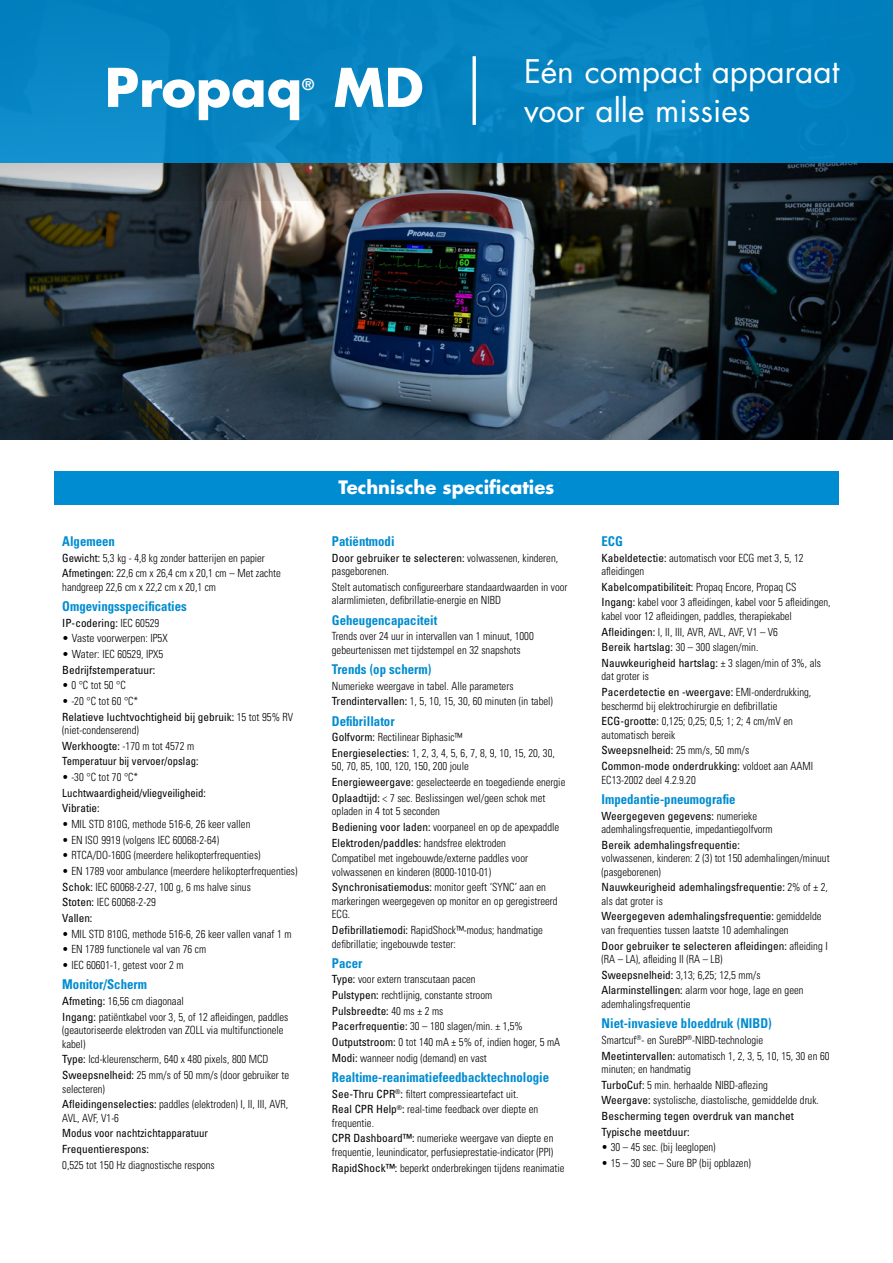
<style>
.page{position:relative;width:893px;height:1263px;background:#fff}
.page>*{position:absolute;margin:0;border:0;box-sizing:border-box;transform-origin:0 0}
.t1{font:700 51.9px "Futura Std";color:#fff}
.t2{font:31.65px "Futura Std";color:#fff}
.t3{font:700 18px "Futura Std";color:#fff}
.t4{font:700 15.15px "Futura Std";color:#fff}
.t5{font:700 condensed 13.5px "Univers LT Std";color:#008cd1;scale:.95 1}
.t6{font:300 condensed 11.25px/15.6px "Univers LT Std";color:#000;scale:.95 1}
.t7{font:condensed 11.25px/15.6px "Univers LT Std";color:#000}
.t8{font:condensed 11.25px/15.6px "Univers LT Std";color:#000;scale:.95 1}
.t9{font:300 condensed 11.25px "Univers LT Std";color:#000}
.s1{font-weight:400}
.s2{font-weight:300}
</style>
<div class="page">
<img style="left:0;top:201px;width:893px;height:239px">
<img style="left:0;top:163px;width:893px;height:38px">
<div style="left:0;top:0;width:893px;height:163px;background:linear-gradient(to right,#0987c4,#0280be)"></div>
<svg style="left:472px;top:56px;width:4px;height:69px"></svg>
<div style="left:54px;top:471px;width:785px;height:34px;background:#008cd1"></div>
<h1 class="t1" style="left:105px;top:53px;width:199px">Propaq</h1>
<h3 class="t4" style="left:302px;top:75px;width:14px">®</h3>
<h1 class="t1" style="left:334px;top:53px;width:91px">MD</h1>
<h2 class="t2" style="left:524px;top:51px;width:317px">Eén compact apparaat</h2>
<h2 class="t2" style="left:524px;top:90px;width:228px">voor alle missies</h2>
<p class="t5" style="left:62px;top:533px;width:57px">Algemeen</p>
<p class="t6" style="left:62px;top:550px;width:232px"><span class="s1">Gewicht:</span> 5,3 kg - 4,8 kg zonder batterijen en papier<br><span class="s1">Afmetingen:</span> 22,6 cm x 26,4 cm x 20,1 cm – Met zachte</p>
<p class="t6" style="left:62px;top:579px;width:163px">handgreep 22,6 cm x 22,2 cm x 20,1 cm</p>
<p class="t5" style="left:62px;top:598px;width:133px">Omgevingsspecificaties</p>
<p class="t7" style="left:62px;top:615px;width:99px">IP-codering: <span class="s2">IEC 60529</span></p>
<p class="t9" style="left:62px;top:632px;width:107px">• Vaste voorwerpen: IP5X</p>
<p class="t9" style="left:62px;top:647px;width:103px">• Water: IEC 60529, IPX5</p>
<p class="t7" style="left:62px;top:662px;width:95px">Bedrijfstemperatuur:</p>
<p class="t6" style="left:62px;top:678px;width:69px">• 0 °C tot 50 °C</p>
<p class="t7" style="left:62px;top:693px;width:233px"><span class="s2">• -20 °C tot 60 °C*<br></span>Relatieve luchtvochtigheid bij gebruik: <span class="s2">15 tot 95% RV</span></p>
<p class="t7" style="left:62px;top:722px;width:138px"><span class="s2">(niet-condenserend)<br></span>Werkhoogte: <span class="s2">-170 m tot 4572 m<br></span>Temperatuur bij vervoer/opslag:</p>
<p class="t6" style="left:62px;top:769px;width:82px">• -30 °C tot 70 °C*</p>
<p class="t8" style="left:62px;top:785px;width:153px">Luchtwaardigheid/vliegveiligheid:<br>Vibratie:</p>
<p class="t6" style="left:62px;top:816px;width:200px">• MIL STD 810G, methode 516-6, 26 keer vallen</p>
<p class="t6" style="left:62px;top:832px;width:167px">• EN ISO 9919 (volgens IEC 60068-2-64)</p>
<p class="t6" style="left:62px;top:848px;width:210px">• RTCA/DO-160G (meerdere helikopterfrequenties)</p>
<p class="t6" style="left:62px;top:863px;width:249px">• EN 1789 voor ambulance (meerdere helikopterfrequenties)<br><span class="s1">Schok:</span> IEC 60068-2-27, 100 g, 6 ms halve sinus<br><span class="s1">Stoten:</span> IEC 60068-2-29<br><span class="s1">Vallen:</span></p>
<p class="t6" style="left:62px;top:926px;width:243px">• MIL STD 810G, methode 516-6, 26 keer vallen vanaf 1 m</p>
<p class="t6" style="left:62px;top:942px;width:153px">• EN 1789 functionele val van 76 cm</p>
<p class="t6" style="left:62px;top:957px;width:129px">• IEC 60601-1, getest voor 2 m</p>
<p class="t5" style="left:62px;top:976px;width:91px">Monitor/Scherm</p>
<p class="t6" style="left:62px;top:993px;width:240px"><span class="s1">Afmeting:</span> 16,56 cm diagonaal<br><span class="s1">Ingang:</span> patiëntkabel voor 3, 5, of 12 afleidingen, paddles</p>
<p class="t6" style="left:62px;top:1023px;width:234px;line-height:13.5px">(geautoriseerde elektroden van ZOLL via multifunctionele kabel)</p>
<p class="t6" style="left:62px;top:1051px;width:240px"><span class="s1">Type:</span> lcd-kleurenscherm, 640 x 480 pixels, 800 MCD<br><span class="s1">Sweepsnelheid:</span> 25 mm/s of 50 mm/s (door gebruiker te</p>
<p class="t6" style="left:62px;top:1081px;width:239px">selecteren)<br><span class="s1">Afleidingenselecties:</span> paddles (elektroden) I, II, III, AVR,</p>
<p class="t6" style="left:62px;top:1110px;width:61px">AVL, AVF, V1-6</p>
<p class="t8" style="left:62px;top:1125px;width:155px">Modus voor nachtzichtapparatuur<br>Frequentierespons:</p>
<p class="t6" style="left:62px;top:1157px;width:162px">0,525 tot 150 Hz diagnostische respons</p>
<h3 class="t3" style="left:338px;top:475px;width:218px">Technische specificaties</h3>
<p class="t5" style="left:332px;top:533px;width:68px">Patiëntmodi</p>
<p class="t6" style="left:332px;top:551px;width:240px;line-height:13.5px"><span class="s1">Door gebruiker te selecteren:</span> volwassenen, kinderen, pasgeborenen.</p>
<p class="t6" style="left:332px;top:580px;width:249px;line-height:13.5px">Stelt automatisch configureerbare standaardwaarden in voor alarmlimieten, defibrillatie-energie en NIBD</p>
<p class="t5" style="left:332px;top:611px;width:113px">Geheugencapaciteit</p>
<p class="t6" style="left:332px;top:629px;width:214px;line-height:13.5px">Trends over 24 uur in intervallen van 1 minuut, 1000 gebeurtenissen met tijdstempel en 32 snapshots</p>
<p class="t5" style="left:332px;top:661px;width:106px">Trends (op scherm)</p>
<p class="t6" style="left:332px;top:678px;width:234px">Numerieke weergave in tabel. Alle parameters<br><span class="s1">Trendintervallen:</span> 1, 5, 10, 15, 30, 60 minuten (in tabel)</p>
<p class="t5" style="left:332px;top:712px;width:68px">Defibrillator</p>
<p class="t6" style="left:332px;top:729px;width:236px"><span class="s1">Golfvorm:</span> Rectilinear Biphasic™<br><span class="s1">Energieselecties:</span> 1, 2, 3, 4, 5, 6, 7, 8, 9, 10, 15, 20, 30,</p>
<p class="t6" style="left:332px;top:759px;width:247px">50, 70, 85, 100, 120, 150, 200 joule<br><span class="s1">Energieweergave:</span> geselecteerde en toegediende energie<br><span class="s1">Oplaadtijd:</span> &lt; 7 sec. Beslissingen wel/geen schok met</p>
<p class="t6" style="left:332px;top:803px;width:241px">opladen in 4 tot 5 seconden<br><span class="s1">Bediening voor laden:</span> voorpaneel en op de apexpaddle <span class="s1">Elektroden/paddles:</span> handsfree elektroden<br>Compatibel met ingebouwde/externe paddles voor</p>
<p class="t6" style="left:332px;top:864px;width:227px">volwassenen en kinderen (8000-1010-01)<br><span class="s1">Synchronisatiemodus:</span> monitor geeft ‘SYNC’ aan en</p>
<p class="t6" style="left:332px;top:894px;width:239px;line-height:13.5px">markeringen weergegeven op monitor en op geregistreerd<br>ECG.</p>
<p class="t6" style="left:332px;top:923px;width:224px;line-height:13.5px"><span class="s1">Defibrillatiemodi:</span> RapidShock™-modus; handmatige defibrillatie; ingebouwde tester:</p>
<p class="t5" style="left:332px;top:955px;width:34px">Pacer</p>
<p class="t6" style="left:332px;top:972px;width:242px"><span class="s1">Type:</span> voor extern transcutaan pacen<br><span class="s1">Pulstypen:</span> rechtlijnig, constante stroom<br><span class="s1">Pulsbreedte:</span> 40 ms ± 2 ms<br><span class="s1">Pacerfrequentie:</span> 30 – 180 slagen/min. ± 1,5% <span class="s1">Outputstroom:</span> 0 tot 140 mA ± 5% of, indien hoger, 5 mA <span class="s1">Modi:</span> wanneer nodig (demand) en vast</p>
<p class="t5" style="left:332px;top:1069px;width:230px">Realtime-reanimatiefeedbacktechnologie</p>
<p class="t6" style="left:332px;top:1086px;width:219px"><span class="s1">See-Thru CPR</span><sup>®</sup><span class="s1">:</span> filtert compressieartefact uit.<br><span class="s1">Real CPR Help</span><sup>®</sup><span class="s1">:</span> real-time feedback over diepte en</p>
<p class="t6" style="left:332px;top:1115px;width:235px">frequentie.<br><span class="s1">CPR Dashboard™:</span> numerieke weergave van diepte en</p>
<p class="t6" style="left:332px;top:1144px;width:246px">frequentie, leunindicator, perfusieprestatie-indicator (PPI)<br><span class="s1">RapidShock™:</span> beperkt onderbrekingen tijdens reanimatie</p>
<p class="t5" style="left:602px;top:533px;width:24px">ECG</p>
<p class="t6" style="left:602px;top:551px;width:214px;line-height:13.5px"><span class="s1">Kabeldetectie:</span> automatisch voor ECG met 3, 5, 12 afleidingen</p>
<p class="t6" style="left:602px;top:579px;width:243px"><span class="s1">Kabelcompatibiliteit:</span> Propaq Encore, Propaq CS<br><span class="s1">Ingang:</span> kabel voor 3 afleidingen, kabel voor 5 afleidingen,</p>
<p class="t6" style="left:602px;top:608px;width:233px">kabel voor 12 afleidingen, paddles, therapiekabel <span class="s1">Afleidingen:</span> I, II, III, AVR, AVL, AVF, V1 – V6<br><span class="s1">Bereik hartslag:</span> 30 – 300 slagen/min.<br><span class="s1">Nauwkeurigheid hartslag:</span> ± 3 slagen/min of 3%, als</p>
<p class="t6" style="left:602px;top:669px;width:222px">dat groter is<br><span class="s1">Pacerdetectie en -weergave:</span> EMI-onderdrukking,</p>
<p class="t6" style="left:602px;top:698px;width:203px">beschermd bij elektrochirurgie en defibrillatie<br><span class="s1">ECG-grootte:</span> 0,125; 0,25; 0,5; 1; 2; 4 cm/mV en</p>
<p class="t6" style="left:602px;top:727px;width:224px">automatisch bereik<br><span class="s1">Sweepsnelheid:</span> 25 mm/s, 50 mm/s<br><span class="s1">Common-mode onderdrukking:</span> voldoet aan AAMI</p>
<p class="t6" style="left:602px;top:772px;width:101px">EC13-2002 deel 4.2.9.20</p>
<p class="t5" style="left:602px;top:791px;width:142px">Impedantie-pneumografie</p>
<p class="t6" style="left:602px;top:809px;width:182px;line-height:13.5px"><span class="s1">Weergegeven gegevens:</span> numerieke ademhalingsfrequentie, impedantiegolfvorm</p>
<p class="t7" style="left:602px;top:837px;width:140px">Bereik ademhalingsfrequentie:</p>
<p class="t6" style="left:602px;top:851px;width:242px;line-height:13.5px">volwassenen, kinderen: 2 (3) tot 150 ademhalingen/minuut (pasgeborenen)</p>
<p class="t7" style="left:602px;top:880px;width:228px;line-height:13.5px">Nauwkeurigheid ademhalingsfrequentie: <span class="s2">2% of ± 2, als dat groter is</span></p>
<p class="t6" style="left:602px;top:910px;width:233px;line-height:13.5px"><span class="s1">Weergegeven ademhalingsfrequentie:</span> gemiddelde van frequenties tussen laatste 10 ademhalingen</p>
<p class="t7" style="left:602px;top:939px;width:228px;line-height:13.5px">Door gebruiker te selecteren afleidingen: <span class="s2">afleiding I (RA – LA), afleiding II (RA – LB)</span></p>
<p class="t6" style="left:602px;top:967px;width:214px"><span class="s1">Sweepsnelheid:</span> 3,13; 6,25; 12,5 mm/s<br><span class="s1">Alarminstellingen:</span> alarm voor hoge, lage en geen</p>
<p class="t6" style="left:602px;top:996px;width:95px">ademhalingsfrequentie</p>
<p class="t5" style="left:602px;top:1015px;width:181px">Niet-invasieve bloeddruk (NIBD)</p>
<p class="t6" style="left:602px;top:1032px;width:241px">Smartcuf<sup>®</sup>- en SureBP<sup>®</sup>-NIBD-technologie<br><span class="s1">Meetintervallen:</span> automatisch 1, 2, 3, 5, 10, 15, 30 en 60</p>
<p class="t6" style="left:602px;top:1061px;width:230px">minuten; en handmatig<br><span class="s1">TurboCuf:</span> 5 min. herhaalde NIBD-aflezing <span class="s1">Weergave:</span> systolische, diastolische, gemiddelde druk.<br><span class="s1">Bescherming tegen overdruk van manchet Typische meetduur:</span></p>
<p class="t6" style="left:602px;top:1139px;width:122px">• 30 – 45 sec. (bij leeglopen)</p>
<p class="t6" style="left:602px;top:1155px;width:159px">• 15 – 30 sec – Sure BP (bij opblazen)</p>
</div>
